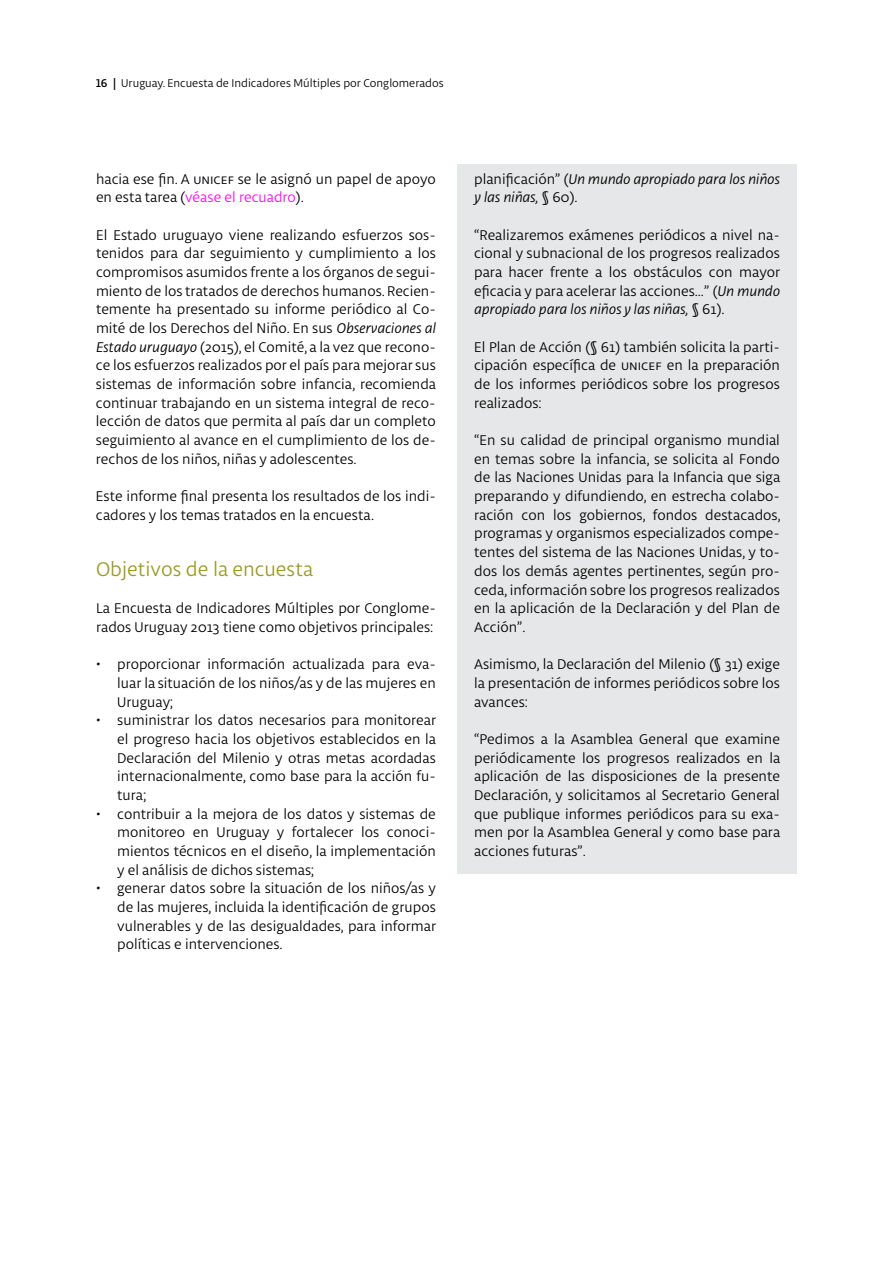
<style>
.page{position:relative;width:893px;height:1263px;background:#fff}
.page>*{position:absolute;margin:0;border:0;box-sizing:border-box;transform-origin:0 0}
.t1{font:21px "Libertad";color:#9a9a24}
.t2{font:15px/18.8px "Libertad";color:#000;text-align:justify}
.t3{font:italic 15px/18.8px "Libertad";color:#000}
.t4{font:12px "Libertad";color:#000}
.s1{font-weight:500}
.s2{color:#f0f}
.s3{font-style:italic}
.s4{font-style:normal}
</style>
<div class="page">
<div style="left:457px;top:164px;width:340px;height:709px;background:#e6e7e8"></div>
<p class="t4" style="left:96px;top:76px;width:349px"><span class="s1">16 |</span> Uruguay. Encuesta de Indicadores Múltiples por Conglomerados</p>
<p class="t2" style="left:96px;top:169px;width:341px">hacia ese fin. A unicef se le asignó un papel de apoyo en esta tarea (<span class="s2">véase el recuadro</span>).</p>
<p class="t2" style="left:96px;top:225px;width:342px">El Estado uruguayo viene realizando esfuerzos sos&shy;tenidos para dar seguimiento y cumplimiento a los compromisos asumidos frente a los órganos de segui&shy;miento de los tratados de derechos humanos. Recien&shy;temente ha presentado su informe periódico al Co&shy;mité de los Derechos del Niño. En sus <span class="s3">Observaciones al Estado uruguayo</span> (2015), el Comité, a la vez que recono&shy;ce los esfuerzos realizados por el país para mejorar sus sistemas de información sobre infancia, recomienda continuar trabajando en un sistema integral de reco&shy;lección de datos que permita al país dar un completo seguimiento al avance en el cumplimiento de los de&shy;rechos de los niños, niñas y adolescentes.</p>
<p class="t2" style="left:96px;top:486px;width:341px">Este informe final presenta los resultados de los indi&shy;cadores y los temas tratados en la encuesta.</p>
<p class="t1" style="left:96px;top:556px;width:219px">Objetivos de la encuesta</p>
<p class="t2" style="left:96px;top:599px;width:341px">La Encuesta de Indicadores Múltiples por Conglome&shy;rados Uruguay 2013 tiene como objetivos principales:</p>
<p class="t2" style="left:117px;top:655px;width:320px;text-indent:-21px">• proporcionar información actualizada para eva&shy;luar la situación de los niños/as y de las mujeres en Uruguay;</p>
<p class="t2" style="left:117px;top:711px;width:320px;text-indent:-21px">• suministrar los datos necesarios para monitorear el progreso hacia los objetivos establecidos en la Declaración del Milenio y otras metas acordadas internacionalmente, como base para la acción fu&shy;tura;</p>
<p class="t2" style="left:117px;top:804px;width:320px;text-indent:-21px">• contribuir a la mejora de los datos y sistemas de monitoreo en Uruguay y fortalecer los conoci&shy;mientos técnicos en el diseño, la implementación y el análisis de dichos sistemas;</p>
<p class="t2" style="left:117px;top:879px;width:320px;text-indent:-21px">• generar datos sobre la situación de los niños/as y de las mujeres, incluida la identificación de grupos vulnerables y de las desigualdades, para informar políticas e intervenciones.</p>
<p class="t3" style="left:474px;top:169px;width:307px"><span class="s4">planificación” (</span>Un mundo apropiado para los niños y las niñas, <span class="s4">§ 60).</span></p>
<p class="t2" style="left:474px;top:225px;width:308px">“Realizaremos exámenes periódicos a nivel na&shy;cional y subnacional de los progresos realizados para hacer frente a los obstáculos con mayor eficacia y para acelerar las acciones…” (<span class="s3">Un mundo apropiado para los niños y las niñas,</span> § 61).</p>
<p class="t2" style="left:474px;top:337px;width:307px">El Plan de Acción (§ 61) también solicita la parti&shy;cipación específica de unicef en la preparación de los informes periódicos sobre los progresos realizados:</p>
<p class="t2" style="left:474px;top:431px;width:308px">“En su calidad de principal organismo mundial en temas sobre la infancia, se solicita al Fondo de las Naciones Unidas para la Infancia que siga preparando y difundiendo, en estrecha colabo&shy;ración con los gobiernos, fondos destacados, programas y organismos especializados compe&shy;tentes del sistema de las Naciones Unidas, y to&shy;dos los demás agentes pertinentes, según pro&shy;ceda, información sobre los progresos realizados en la aplicación de la Declaración y del Plan de Acción”.</p>
<p class="t2" style="left:474px;top:655px;width:307px">Asimismo, la Declaración del Milenio (§ 31) exige la presentación de informes periódicos sobre los avances:</p>
<p class="t2" style="left:474px;top:729px;width:308px">“Pedimos a la Asamblea General que examine periódicamente los progresos realizados en la aplicación de las disposiciones de la presente Declaración, y solicitamos al Secretario General que publique informes periódicos para su exa&shy;men por la Asamblea General y como base para acciones futuras”.</p>
</div>
